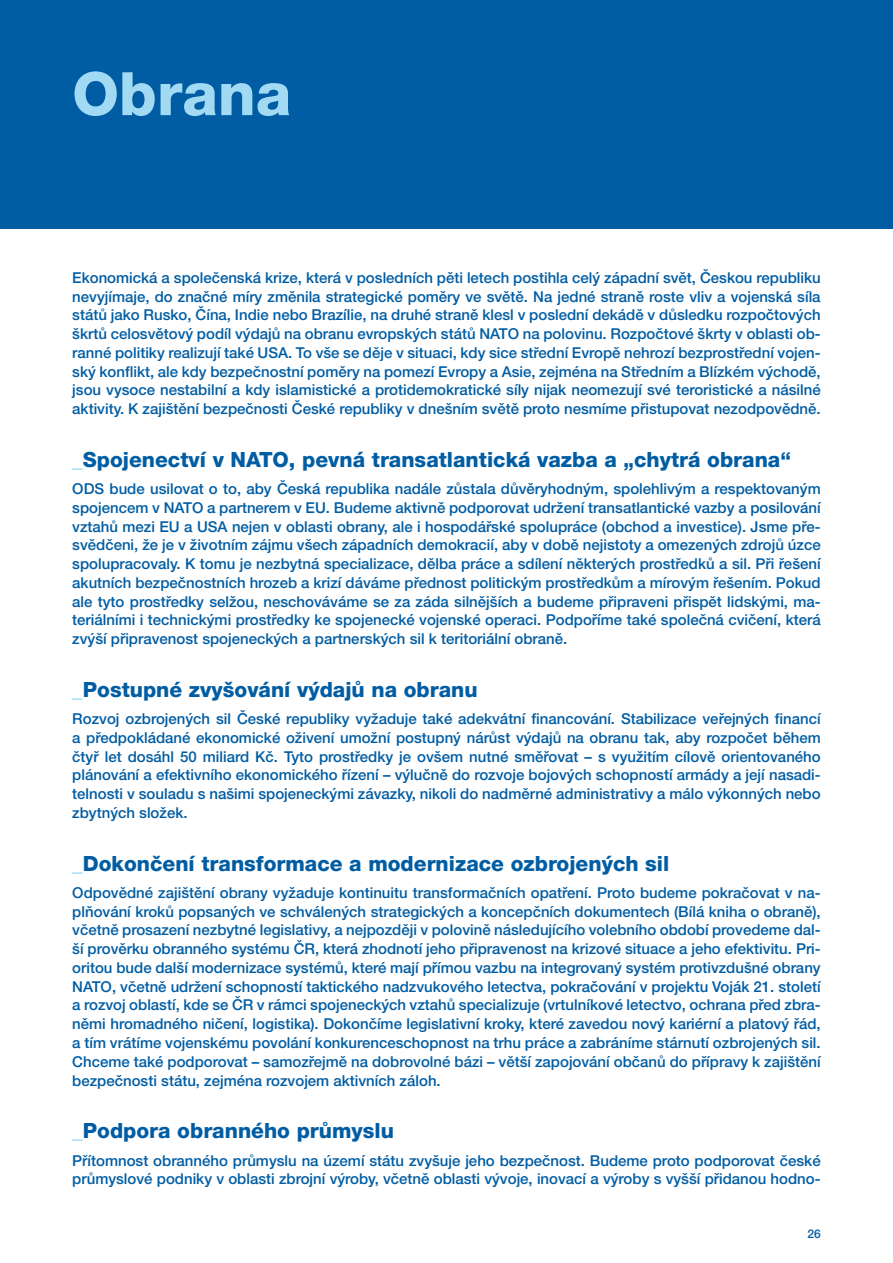
<style>
.page{position:relative;width:893px;height:1263px;background:#fff}
.page>*{position:absolute;margin:0;border:0;box-sizing:border-box;transform-origin:0 0}
.t1{font:800 60px "Helvetica Neue LT Pro";color:#a2daf4}
.t2{font:800 21px "Helvetica Neue LT Pro";color:#005da4}
.t3{font:500 15px/18.8px "Helvetica Neue LT Pro";color:#005da4;text-align:justify}
.t4{font:500 12px "Helvetica Neue LT Pro";color:#005da4}
.s1{color:#84d0f0}
</style>
<div class="page">
<div style="left:0;top:0;width:893px;height:228px;background:#005da4"></div>
<h1 class="t1" style="left:72px;top:58px;width:221px">Obrana</h1>
<p class="t3" style="left:72px;top:268px;width:750px">Ekonomická a společenská krize, která v posledních pěti letech postihla celý západní svět, Českou republiku nevyjímaje, do značné míry změnila strategické poměry ve světě. Na jedné straně roste vliv a vojenská síla států jako Rusko, Čína, Indie nebo Brazílie, na druhé straně klesl v poslední dekádě v důsledku rozpočtových škrtů celosvětový podíl výdajů na obranu evropských států NATO na polovinu. Rozpočtové škrty v oblasti ob&shy;ranné politiky realizují také USA. To vše se děje v situaci, kdy sice střední Evropě nehrozí bezprostřední vojen&shy;ský konflikt, ale kdy bezpečnostní poměry na pomezí Evropy a Asie, zejména na Středním a Blízkém východě, jsou vysoce nestabilní a kdy islamistické a protidemokratické síly nijak neomezují své teroristické a násilné aktivity. K zajištění bezpečnosti České republiky v dnešním světě proto nesmíme přistupovat nezodpovědně.</p>
<h2 class="t2" style="left:72px;top:447px;width:720px"><span class="s1">_</span>Spojenectví v NATO, pevná transatlantická vazba a „chytrá obrana“</h2>
<p class="t3" style="left:72px;top:479px;width:750px">ODS bude usilovat o to, aby Česká republika nadále zůstala důvěryhodným, spolehlivým a respektovaným spojencem v NATO a partnerem v EU. Budeme aktivně podporovat udržení transatlantické vazby a posilování vztahů mezi EU a USA nejen v oblasti obrany, ale i hospodářské spolupráce (obchod a investice). Jsme pře&shy;svědčeni, že je v životním zájmu všech západních demokracií, aby v době nejistoty a omezených zdrojů úzce spolupracovaly. K tomu je nezbytná specializace, dělba práce a sdílení některých prostředků a sil. Při řešení akutních bezpečnostních hrozeb a krizí dáváme přednost politickým prostředkům a mírovým řešením. Pokud ale tyto prostředky selžou, neschováváme se za záda silnějších a budeme připraveni přispět lidskými, ma&shy;teriálními i technickými prostředky ke spojenecké vojenské operaci. Podpoříme také společná cvičení, která zvýší připravenost spojeneckých a partnerských sil k teritoriální obraně.</p>
<h2 class="t2" style="left:72px;top:677px;width:407px"><span class="s1">_</span>Postupné zvyšování výdajů na obranu</h2>
<p class="t3" style="left:72px;top:709px;width:750px">Rozvoj ozbrojených sil České republiky vyžaduje také adekvátní financování. Stabilizace veřejných financí a předpokládané ekonomické oživení umožní postupný nárůst výdajů na obranu tak, aby rozpočet během čtyř let dosáhl 50 miliard Kč. Tyto prostředky je ovšem nutné směřovat – s využitím cílově orientovaného plánování a efektivního ekonomického řízení – výlučně do rozvoje bojových schopností armády a její nasadi&shy;telnosti v souladu s našimi spojeneckými závazky, nikoli do nadměrné administrativy a málo výkonných nebo zbytných složek.</p>
<h2 class="t2" style="left:72px;top:851px;width:599px"><span class="s1">_</span>Dokončení transformace a modernizace ozbrojených sil</h2>
<p class="t3" style="left:72px;top:883px;width:750px">Odpovědné zajištění obrany vyžaduje kontinuitu transformačních opatření. Proto budeme pokračovat v na&shy;plňování kroků popsaných ve schválených strategických a koncepčních dokumentech (Bílá kniha o obraně), včetně prosazení nezbytné legislativy, a nejpozději v polovině následujícího volebního období provedeme dal&shy;ší prověrku obranného systému ČR, která zhodnotí jeho připravenost na krizové situace a jeho efektivitu. Pri&shy;oritou bude další modernizace systémů, které mají přímou vazbu na integrovaný systém protivzdušné obrany NATO, včetně udržení schopností taktického nadzvukového letectva, pokračování v projektu Voják 21. století a rozvoj oblastí, kde se ČR v rámci spojeneckých vztahů specializuje (vrtulníkové letectvo, ochrana před zbra&shy;němi hromadného ničení, logistika). Dokončíme legislativní kroky, které zavedou nový kariérní a platový řád, a tím vrátíme vojenskému povolání konkurenceschopnost na trhu práce a zabráníme stárnutí ozbrojených sil.<br>Chceme také podporovat – samozřejmě na dobrovolné bázi – větší zapojování občanů do přípravy k zajištění bezpečnosti státu, zejména rozvojem aktivních záloh.</p>
<h2 class="t2" style="left:72px;top:1118px;width:323px"><span class="s1">_</span>Podpora obranného průmyslu</h2>
<p class="t3" style="left:72px;top:1151px;width:750px">Přítomnost obranného průmyslu na území státu zvyšuje jeho bezpečnost. Budeme proto podporovat české průmyslové podniky v oblasti zbrojní výroby, včetně oblasti vývoje, inovací a výroby s vyšší přidanou hodno-</p>
<p class="t4" style="left:807px;top:1226px;width:15px">26</p>
</div>
